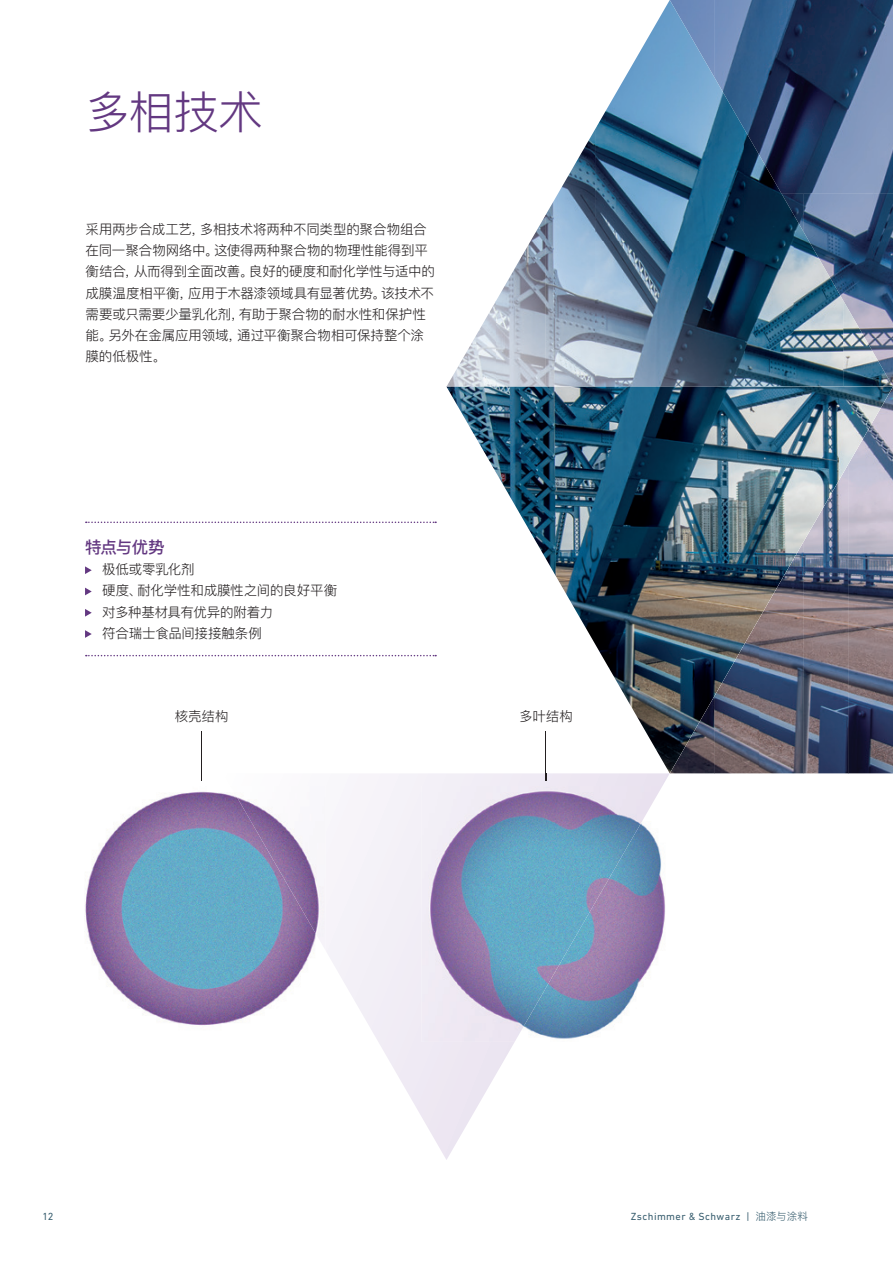
<style>
.page{position:relative;width:893px;height:1263px;background:#fff}
.page>*{position:absolute;margin:0;border:0;box-sizing:border-box;transform-origin:0 0}
.t1{font:300 45px "Ping Fang SC";color:#633881}
.t2{font:500 16.5px "Ping Fang SC";letter-spacing:-.055em;color:#633881}
.t3{font:300 13.5px/21.3px "Ping Fang SC";letter-spacing:-.01em;color:#231f20}
.t4{font:10.5px "DIN Next LT Pro";letter-spacing:.04em;color:#375d6e}
.s1{font-family:"Ping Fang SC";font-weight:300}
</style>
<div class="page">
<img style="left:670px;top:773px;width:223px;height:1px">
<img style="left:744px;top:0;width:149px;height:193px">
<img style="left:804px;top:193px;width:89px;height:108px">
<img style="left:794px;top:193px;width:10px;height:22px">
<img style="left:595px;top:0;width:149px;height:387px">
<img style="left:744px;top:128px;width:50px;height:259px">
<img style="left:545px;top:129px;width:50px;height:258px">
<img style="left:794px;top:215px;width:50px;height:172px">
<img style="left:496px;top:215px;width:50px;height:172px">
<img style="left:843px;top:301px;width:50px;height:86px">
<img style="left:446px;top:301px;width:50px;height:86px">
<img style="left:446px;top:387px;width:447px;height:386px">
<svg style="left:326px;top:773px;width:344px;height:387px"></svg>
<svg style="left:86px;top:521px;width:350px;height:2px"></svg>
<svg style="left:86px;top:655px;width:350px;height:1px"></svg>
<svg style="left:85px;top:566px;width:7px;height:8px"></svg>
<svg style="left:85px;top:588px;width:7px;height:7px"></svg>
<svg style="left:85px;top:609px;width:7px;height:8px"></svg>
<svg style="left:85px;top:630px;width:7px;height:8px"></svg>
<img style="left:662px;top:786px;width:8px;height:256px">
<img style="left:422px;top:786px;width:240px;height:256px">
<hr style="left:546px;top:731px;width:1px;height:42px;background:#231f20">
<img style="left:84px;top:791px;width:227px;height:235px">
<img style="left:231px;top:791px;width:94px;height:160px">
<hr style="left:201px;top:731px;width:1px;height:49px;background:#231f20">
<h1 class="t1" style="left:85px;top:84px;width:180px">多相技术</h1>
<p class="t3" style="left:86px;top:218px;width:351px">采用两步合成工艺，多相技术将两种不同类型的聚合物组合在同一聚合物网络中。这使得两种聚合物的物理性能得到平衡结合，从而得到全面改善。良好的硬度和耐化学性与适中的成膜温度相平衡，应用于木器漆领域具有显著优势。该技术不需要或只需要少量乳化剂，有助于聚合物的耐水性和保护性能。另外在金属应用领域，通过平衡聚合物相可保持整个涂膜的低极性。</p>
<p class="t2" style="left:85px;top:537px;width:81px">特点与优势</p>
<p class="t3" style="left:102px;top:558px;width:237px">极低或零乳化剂<br>硬度、耐化学性和成膜性之间的良好平衡对多种基材具有优异的附着力<br>符合瑞士食品间接接触条例</p>
<p class="t3" style="left:175px;top:706px;width:55px">核壳结构</p>
<p class="t3" style="left:519px;top:706px;width:55px">多叶结构</p>
<p class="t4" style="left:43px;top:1210px;width:13px">12</p>
<p class="t4" style="left:631px;top:1210px;width:179px">Zschimmer &amp; Schwarz | <span class="s1">油漆与涂料</span></p>
</div>
